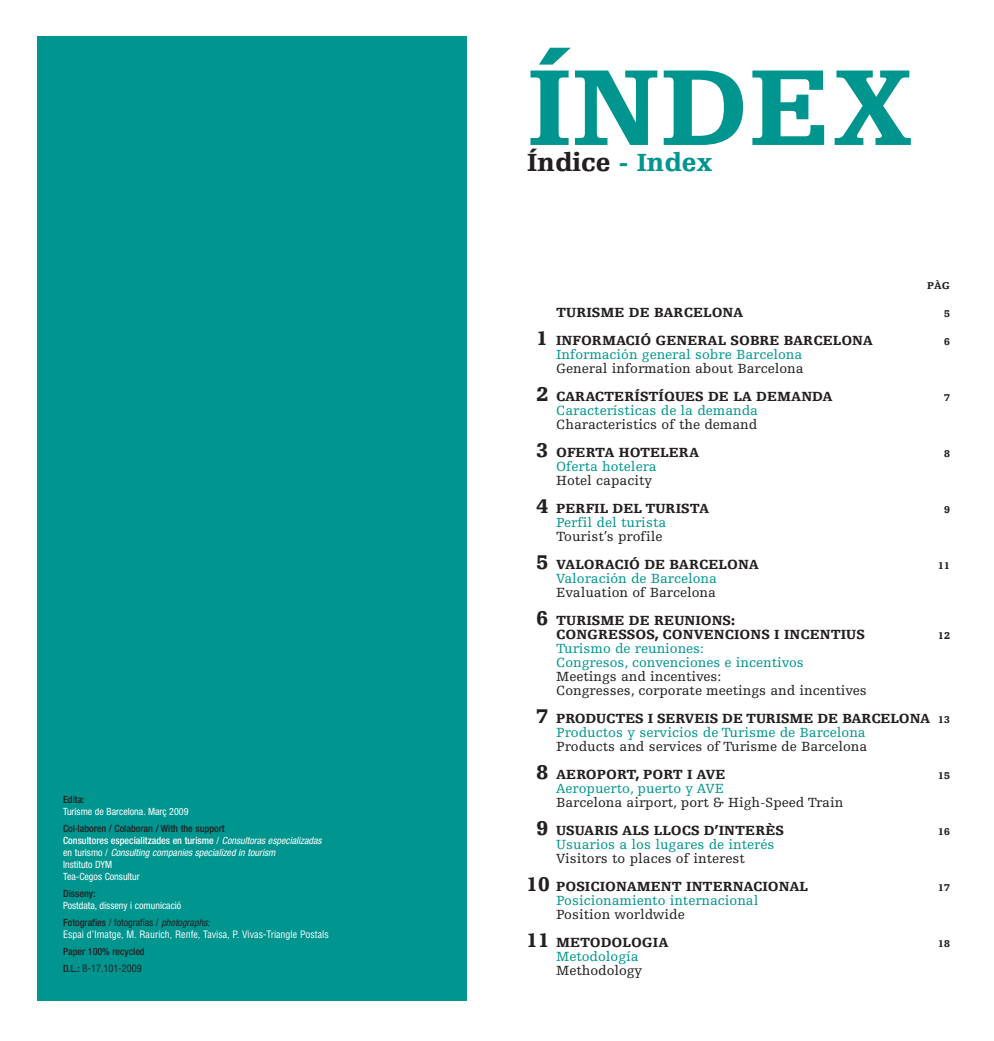
<style>
.page{position:relative;width:994px;height:1041px;background:#fff}
.page>*{position:absolute;margin:0;border:0;box-sizing:border-box;transform-origin:0 0}
.t1{font:900 114.1px "Egyptienne F";color:#00958f}
.t2{font:900 26.25px "Egyptienne F";color:#231f20}
.t3{font:14px/28px "Egyptienne F";color:#231f20}
.t4{font:14px/14px "Egyptienne F";color:#00958f}
.t5{font:900 14px/28px "Egyptienne F";color:#231f20}
.t6{font:900 10.5px "Egyptienne F";color:#231f20}
.t7{font:italic condensed 9.97px/11.9px "Helvetica Neue";color:#fff}
.t8{font:condensed 9.97px/17px "Helvetica Neue";color:#fff}
.t9{font:condensed 9.97px "Helvetica";color:#fff}
.t10{font:500 condensed 9.97px "Helvetica Neue";color:#231f20}
.t11{font:condensed 9.97px "Helvetica";color:#231f20}
.s1{font-weight:500;font-style:normal;color:#231f20}
.s2{font-weight:500;font-style:normal}
.s3{font-style:normal}
.s4{font-weight:500;color:#231f20}
.s5{color:#231f20}
.s6{font-style:italic;color:#231f20}
.s7{font-family:"Helvetica Neue";font-weight:500}
.s8{color:#00958f}
.s9{font-size:21px}
.s10{font-weight:900;font-size:21px}
.s11{font-weight:900}
.s12{font-weight:400}
.s13{font-weight:900;font-size:21px;color:#231f20}
.s14{font-weight:900;color:#231f20}
.s15{font-weight:900;font-size:10.5px;color:#231f20}
</style>
<div class="page">
<div style="left:37px;top:36px;width:430px;height:965px;background:#00958f"></div>
<p class="t10" style="left:63px;top:796px;width:23px">Edita:</p>
<p class="t8" style="left:63px;top:804px;width:127px">Turisme de Barcelona. Març 2009</p>
<p class="t7" style="left:63px;top:823px;width:262px"><span class="s1">Col·laboren / Colaboran / With the support<br></span><span class="s2">Consultores especialitzades en turisme</span> <span class="s3">/</span> Consultoras especializadas <span class="s3">e n t u r i s m o /</span> Consulting companies specialized in tourism<br><span class="s3">Instituto DYM<br>Tea-Cegos Consultur</span></p>
<p class="t10" style="left:63px;top:889px;width:34px">Disseny:</p>
<p class="t8" style="left:63px;top:897px;width:150px">Postdata, disseny i comunicació<br><span class="s4">Fotografies</span> <span class="s5">/ fotografías /</span> <span class="s6">photographs:</span></p>
<p class="t9" style="left:63px;top:930px;width:267px">Espai d’Imatge, M. Raurich, Renfe, Tavisa, P. Vivas-Triangle Postals</p>
<p class="t10" style="left:63px;top:948px;width:83px">Paper 100% recycled</p>
<p class="t11" style="left:63px;top:964px;width:80px"><span class="s7">D.L.:</span> B-17.101-2009</p>
<h1 class="t1" style="left:527px;top:61px;width:388px">ÍNDEX</h1>
<h2 class="t2" style="left:527px;top:152px;width:187px">Índice <span class="s8">- Index</span></h2>
<p class="t6" style="left:927px;top:281px;width:24px">PÀG</p>
<p class="t5" style="left:556px;top:299px;width:189px">TURISME DE BARCELONA</p>
<p class="t6" style="left:944px;top:309px;width:7px">5</p>
<p class="t5" style="left:537px;top:327px;width:338px"><span class="s9">1</span> INFORMACIÓ GENERAL SOBRE BARCELONA</p>
<p class="t6" style="left:944px;top:337px;width:7px">6</p>
<p class="t4" style="left:556px;top:348px;width:247px">Información general sobre Barcelona</p>
<p class="t3" style="left:537px;top:355px;width:297px;text-indent:20px">General information about Barcelona<br><span class="s10">2</span> <span class="s11">CARACTERÍSTÍQUES DE LA DEMANDA</span></p>
<p class="t6" style="left:944px;top:393px;width:7px">7</p>
<p class="t4" style="left:556px;top:404px;width:203px">Características de la demanda</p>
<p class="t3" style="left:537px;top:411px;width:222px;text-indent:20px">Characteristics of the demand<br><span class="s10">3</span> <span class="s11">OFERTA HOTELERA</span></p>
<p class="t4" style="left:556px;top:460px;width:102px">Oferta hotelera</p>
<p class="t5" style="left:537px;top:467px;width:174px;text-indent:20px"><span class="s12">Hotel capacity<br></span><span class="s9">4</span> PERFIL DEL TURISTA</p>
<p class="t4" style="left:556px;top:516px;width:112px">Perfil del turista</p>
<p class="t5" style="left:537px;top:523px;width:224px;text-indent:20px"><span class="s12">Tourist’s profile<br></span><span class="s9">5</span> VALORACIÓ DE BARCELONA</p>
<p class="t6" style="left:944px;top:449px;width:7px">8</p>
<p class="t6" style="left:944px;top:505px;width:7px">9</p>
<p class="t6" style="left:938px;top:561px;width:13px">11</p>
<p class="t4" style="left:556px;top:572px;width:162px">Valoración de Barcelona</p>
<p class="t3" style="left:537px;top:579px;width:200px;text-align:center">Evaluation of Barcelona<br><span class="s10">6</span> <span class="s11">TURISME DE REUNIONS:</span></p>
<p class="t5" style="left:556px;top:621px;width:310px">CONGRESSOS, CONVENCIONS I INCENTIUS</p>
<p class="t6" style="left:938px;top:631px;width:13px">12</p>
<p class="t4" style="left:556px;top:642px;width:249px">Turismo de reuniones:<br>Congresos, convenciones e incentivos</p>
<p class="t3" style="left:556px;top:670px;width:312px;line-height:14px">Meetings and incentives:<br>Congresses, corporate meetings and incentives</p>
<p class="t4" style="left:556px;top:712px;width:395px;text-indent:-20px"><span class="s13">7</span> <span class="s14">PRODUCTES I SERVEIS DE TURISME DE BARCELONA</span> <span class="s15">13<br></span>Productos y servicios de Turisme de Barcelona</p>
<p class="t3" style="left:537px;top:733px;width:332px;text-indent:20px">Products and services of Turisme de Barcelona<br><span class="s10">8</span> <span class="s11">AEROPORT, PORT I AVE</span></p>
<p class="t6" style="left:938px;top:771px;width:13px">15</p>
<p class="t4" style="left:556px;top:782px;width:170px">Aeropuerto, puerto y AVE</p>
<p class="t3" style="left:537px;top:789px;width:308px;text-indent:20px">Barcelona airport, port &amp; High-Speed Train<br><span class="s10">9</span> <span class="s11">USUARIS ALS LLOCS D’INTERÈS</span></p>
<p class="t4" style="left:556px;top:838px;width:220px">Usuarios a los lugares de interés</p>
<p class="t3" style="left:526px;top:845px;width:283px;text-indent:30px">Visitors to places of interest<br><span class="s10">10</span> <span class="s11">POSICIONAMENT INTERNACIONAL</span></p>
<p class="t4" style="left:556px;top:894px;width:204px">Posicionamiento internacional</p>
<p class="t3" style="left:526px;top:901px;width:160px;text-indent:30px">Position worldwide<br><span class="s10">11</span> <span class="s11">METODOLOGIA</span></p>
<p class="t4" style="left:556px;top:950px;width:84px">Metodología</p>
<p class="t3" style="left:556px;top:957px;width:88px">Methodology</p>
<p class="t6" style="left:938px;top:827px;width:13px">16</p>
<p class="t6" style="left:938px;top:883px;width:13px">17</p>
<p class="t6" style="left:938px;top:939px;width:13px">18</p>
</div>
